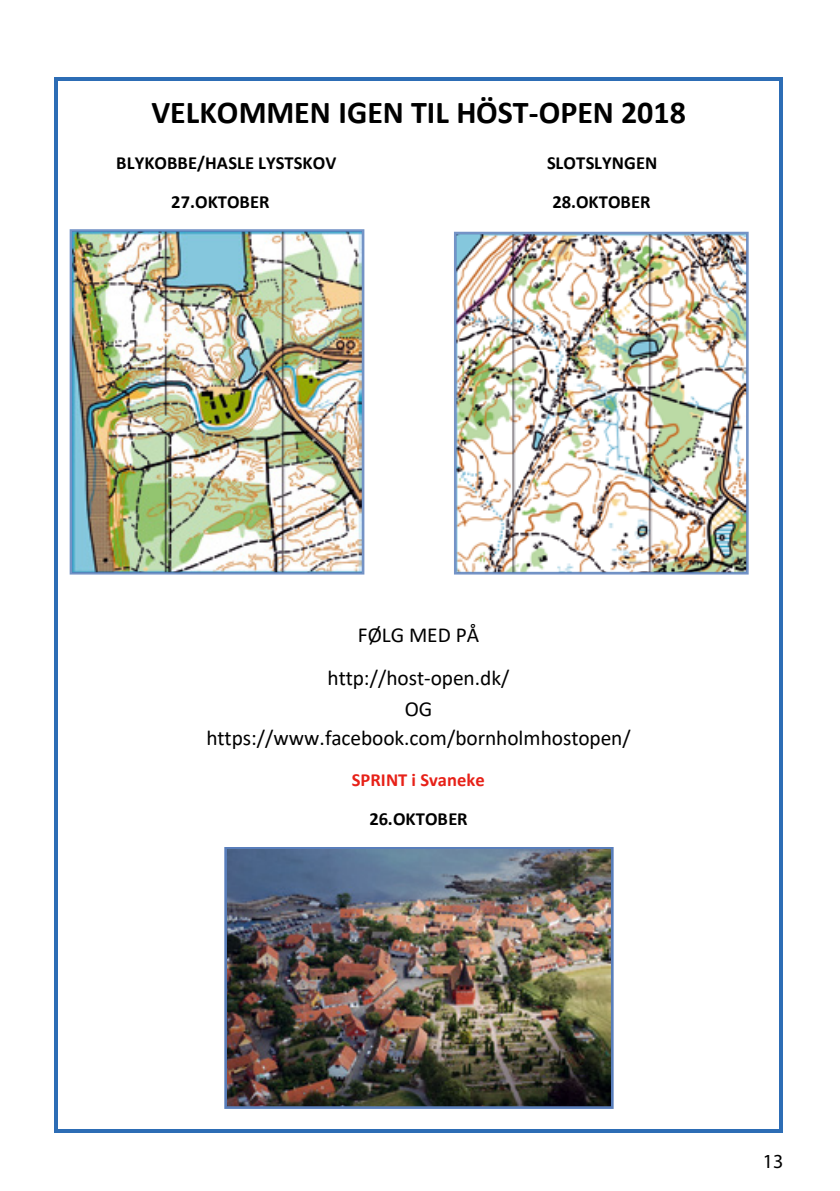
<style>
.page{position:relative;width:840px;height:1191px;background:#fff}
.page>*{position:absolute;margin:0;border:0;box-sizing:border-box;transform-origin:0 0}
.t1{font:700 32px "Calibri";color:#000}
.t2{font:21.4px/43.4px "Calibri";letter-spacing:-.005em;color:#000;text-align:center}
.t3{font:20px "Myriad Pro";color:#000}
.t4{font:700 18.6px "Calibri";letter-spacing:.005em;color:#000}
.t5{font:700 18.6px "Calibri";color:#e72118}
</style>
<div class="page">
<img style="left:74px;top:234px;width:286px;height:336px">
<div style="left:70px;top:230px;width:294px;height:344px;border:3px solid #597ebb"></div>
<img style="left:457px;top:236px;width:287px;height:334px">
<div style="left:453px;top:232px;width:295px;height:342px;border:3px solid #597ebb"></div>
<img style="left:228px;top:851px;width:381px;height:254px">
<div style="left:224px;top:847px;width:389px;height:262px;border:3px solid #597ebb"></div>
<svg style="left:54px;top:77px;width:4px;height:4px"></svg>
<hr style="left:58px;top:77px;width:720px;height:4px;background:#2d6db5">
<svg style="left:778px;top:77px;width:4px;height:4px"></svg>
<hr style="left:54px;top:81px;width:4px;height:1048px;background:#2d6db5">
<hr style="left:779px;top:81px;width:3px;height:1048px;background:#2d6db5">
<svg style="left:54px;top:1129px;width:4px;height:4px"></svg>
<hr style="left:58px;top:1129px;width:720px;height:4px;background:#2d6db5">
<svg style="left:778px;top:1129px;width:4px;height:4px"></svg>
<h1 class="t1" style="left:151px;top:90px;width:535px">VELKOMMEN IGEN TIL HÖST-OPEN 2018</h1>
<p class="t4" style="left:116px;top:149px;width:221px">BLYKOBBE/HASLE LYSTSKOV</p>
<p class="t4" style="left:546px;top:149px;width:112px">SLOTSLYNGEN</p>
<p class="t4" style="left:171px;top:189px;width:100px">27.OKTOBER</p>
<p class="t4" style="left:552px;top:189px;width:99px">28.OKTOBER</p>
<p class="t2" style="left:327px;top:612px;width:183px">FØLG MED PÅ http://host-open.dk/</p>
<p class="t2" style="left:206px;top:693px;width:425px;line-height:29.4px">OG https://www.facebook.com/bornholmhostopen/</p>
<p class="t5" style="left:351px;top:766px;width:134px">SPRINT i Svaneke</p>
<p class="t4" style="left:369px;top:806px;width:100px">26.OKTOBER</p>
<p class="t3" style="left:762px;top:1150px;width:22px">13</p>
</div>
